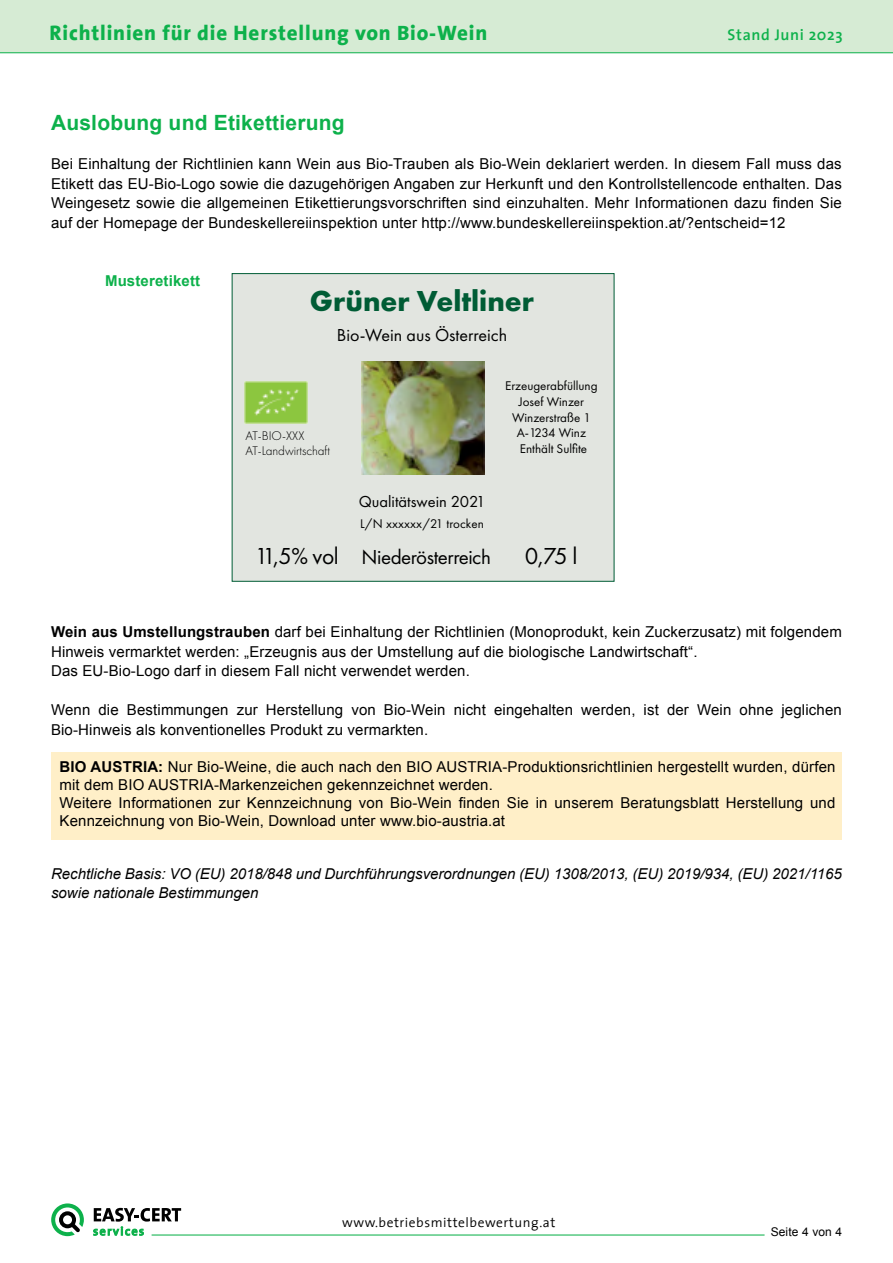
<style>
.page{position:relative;width:893px;height:1263px;background:#fff}
.page>*{position:absolute;margin:0;border:0;box-sizing:border-box;transform-origin:0 0}
.t1{font:700 30px "Futura PT";color:#005c35}
.t2{font:24px "Futura PT";color:#000}
.t3{font:800 21px "The Sans";letter-spacing:.04em;color:#0db14b}
.Text_normal{font:700 21px "Arial";letter-spacing:.01em;color:#0db14b}
.t4{font:21px "Futura PT";letter-spacing:-.02em;color:#000}
.t5{font:18px "Futura PT";color:#000}
.t6{font:16.5px "Futura PT";color:#000}
.t7{font:600 15.75px "The Sans";letter-spacing:.04em;color:#0db14b}
.Text_normal-2{font:15px/19.5px "Arial";letter-spacing:.01em;color:#000}
.Tabellentext{font:15px/18px "Arial";letter-spacing:.01em;color:#000}
.Text_normal-3{font:italic 15px/19.5px "Arial";color:#000}
.Text_normal-4{font:700 15px "Arial";letter-spacing:.01em;color:#0db14b}
.t8{font:300 13.5px "The Sans 4";letter-spacing:.04em;color:#000}
.t9{font:13.05px "Futura PT";color:#000}
.t10{font:300 13.05px "Futura PT";color:#000}
.t11{font:13.05px "Futura PT";letter-spacing:-.02em;color:#000}
.t12{font:12px "Arial";letter-spacing:.01em;color:#000}
.s1{font-size:24px}
.s2{font-weight:700}
</style>
<div class="page">
<div style="left:0;top:0;width:893px;height:53px;background:#d6ebd4"></div>
<svg style="left:93px;top:1208px;width:88px;height:27px"></svg>
<svg style="left:51px;top:1203px;width:33px;height:33px"></svg>
<hr style="left:152px;top:1234px;width:613px;height:1px;background:#0db14b">
<div style="left:51px;top:752px;width:791px;height:88px;background:#ffefc8"></div>
<div style="left:232px;top:273px;width:382px;height:309px;background:#e2e5e0;border:1px solid #005c35"></div>
<img style="left:362px;top:362px;width:123px;height:112px">
<img style="left:244px;top:382px;width:64px;height:42px">
<h3 class="t3" style="left:50px;top:15px;width:439px">Richtlinien für die Herstellung von Bio-Wein</h3>
<p class="t7" style="left:728px;top:21px;width:116px">Stand Juni 2023</p>
<p class="Text_normal" style="left:51px;top:109px;width:295px">Auslobung und Etikettierung</p>
<p class="Text_normal-2" style="left:51px;top:154px;width:792px;text-align:justify">Bei Einhaltung der Richtlinien kann Wein aus Bio-Trauben als Bio-Wein deklariert werden. In diesem Fall muss das Etikett das EU-Bio-Logo sowie die dazugehörigen Angaben zur Herkunft und den Kontrollstellencode enthalten. Das Weingesetz sowie die allgemeinen Etikettierungsvorschriften sind einzuhalten. Mehr Informationen dazu finden Sie auf der Homepage der Bundeskellereiinspektion unter http://www.bundeskellereiinspektion.at/?entscheid=12</p>
<p class="Text_normal-4" style="left:105px;top:271px;width:97px">Musteretikett</p>
<p class="t1" style="left:310px;top:281px;width:226px">Grüner Veltliner</p>
<p class="t5" style="left:337px;top:324px;width:172px">Bio-Wein aus Österreich</p>
<p class="t10" style="left:246px;top:428px;width:61px">AT-BIO-XXX</p>
<p class="t10" style="left:246px;top:443px;width:86px">AT-Landwirtschaft</p>
<p class="t9" style="left:505px;top:378px;width:94px">Erzeugerabfüllung</p>
<p class="t9" style="left:519px;top:394px;width:67px">Josef Winzer</p>
<p class="t9" style="left:512px;top:410px;width:80px">Winzerstraße 1</p>
<p class="t11" style="left:517px;top:425px;width:71px">A-1234 Winz</p>
<p class="t9" style="left:520px;top:441px;width:69px">Enthält Sulfite</p>
<p class="t6" style="left:359px;top:492px;width:128px">Qualitätswein 2021</p>
<p class="t9" style="left:360px;top:516px;width:125px">L/N xxxxxx/21 trocken</p>
<p class="t4" style="left:255px;top:545px;width:238px"><span class="s1">11,5% vol</span> Niederösterreich</p>
<p class="t2" style="left:525px;top:542px;width:54px">0,75 l</p>
<p class="Text_normal-2" style="left:51px;top:622px;width:792px"><span class="s2">Wein aus Umstellungstrauben</span> darf bei Einhaltung der Richtlinien (Monoprodukt, kein Zuckerzusatz) mit folgendem<br>Hinweis vermarktet werden: „Erzeugnis aus der Umstellung auf die biologische Landwirtschaft“.</p>
<p class="Text_normal-2" style="left:51px;top:661px;width:420px">Das EU-Bio-Logo darf in diesem Fall nicht verwendet werden.</p>
<p class="Text_normal-2" style="left:51px;top:700px;width:792px">Wenn die Bestimmungen zur Herstellung von Bio-Wein nicht eingehalten werden, ist der Wein ohne jeglichen<br>Bio-Hinweis als konventionelles Produkt zu vermarkten.</p>
<p class="Tabellentext" style="left:60px;top:758px;width:777px"><span class="s2">BIO AUSTRIA:</span> Nur Bio-Weine, die auch nach den BIO AUSTRIA-Produktionsrichtlinien hergestellt wurden, dürfen mit dem BIO AUSTRIA-Markenzeichen gekennzeichnet werden.</p>
<p class="Tabellentext" style="left:60px;top:794px;width:777px">Weitere Informationen zur Kennzeichnung von Bio-Wein finden Sie in unserem Beratungsblatt Herstellung und<br>Kennzeichnung von Bio-Wein, Download unter www.bio-austria.at</p>
<p class="Text_normal-3" style="left:51px;top:864px;width:792px">Rechtliche Basis: VO (EU) 2018/848 und Durchführungsverordnungen (EU) 1308/2013, (EU) 2019/934, (EU) 2021/1165 sowie nationale Bestimmungen</p>
<p class="t8" style="left:342px;top:1211px;width:215px">www.betriebsmittelbewertung.at</p>
<p class="t12" style="left:771px;top:1224px;width:73px">Seite 4 von 4</p>
</div>
